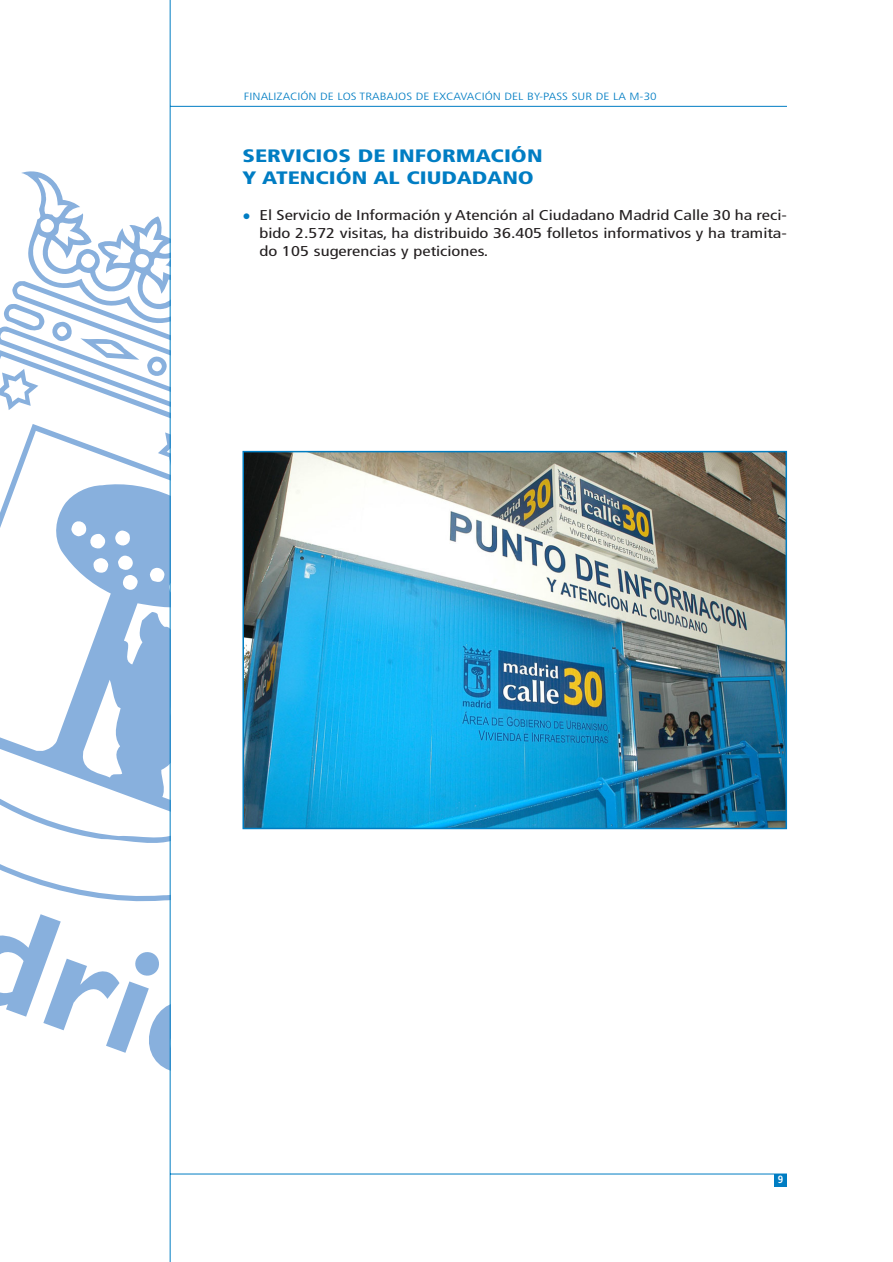
<style>
.page{position:relative;width:893px;height:1262px;background:#fff}
.page>*{position:absolute;margin:0;border:0;box-sizing:border-box;transform-origin:0 0}
.t1{font:900 condensed 18px/21.6px "Frutiger";color:#007dc3;scale:1.3 1}
.t2{font:condensed 14.25px/18px "Frutiger";color:#231f20;text-align:justify;scale:1.3 1}
.t3{font:300 condensed 10.5px "Frutiger";color:#007dc3;scale:1.3 1}
.t4{font:700 condensed 10.5px "Frutiger";color:#fff}
.s1{font-size:16.5px;color:#007dc3}
</style>
<div class="page">
<svg style="left:0;top:855px;width:170px;height:47px"></svg>
<svg style="left:0;top:170px;width:170px;height:254px"></svg>
<svg style="left:0;top:431px;width:170px;height:248px"></svg>
<svg style="left:115px;top:530px;width:15px;height:16px"></svg>
<svg style="left:71px;top:520px;width:34px;height:29px"></svg>
<svg style="left:150px;top:566px;width:20px;height:29px"></svg>
<svg style="left:93px;top:558px;width:15px;height:15px"></svg>
<svg style="left:118px;top:555px;width:20px;height:35px"></svg>
<svg style="left:0;top:679px;width:170px;height:167px"></svg>
<svg style="left:0;top:914px;width:170px;height:168px"></svg>
<hr style="left:170px;top:106px;width:617px;height:1px;background:#007dc3">
<hr style="left:170px;top:1173px;width:617px;height:1px;background:#007dc3">
<hr style="left:170px;top:0;width:1px;height:1261px;background:#007dc3">
<div style="left:774px;top:1174px;width:13px;height:12px;background:#007dc3"></div>
<img style="left:245px;top:454px;width:539px;height:372px">
<div style="left:242px;top:451px;width:545px;height:378px;border:2px solid #007dc3"></div>
<p class="t3" style="left:244px;top:92px;width:319px">FINALIZACIÓN DE LOS TRABAJOS DE EXCAVACIÓN DEL BY-PASS SUR DE LA M-30</p>
<p class="t1" style="left:242px;top:147px;width:232px">SERVICIOS DE INFORMACIÓN<br>Y ATENCIÓN AL CIUDADANO</p>
<p class="t2" style="left:259px;top:207px;width:407px;text-indent:-17px"><span class="s1">•</span> El Servicio de Información y Atención al Ciudadano Madrid Calle 30 ha reci&shy;bido 2.572 visitas, ha distribuido 36.405 folletos informativos y ha tramita&shy;do 105 sugerencias y peticiones.</p>
<p class="t4" style="left:777px;top:1175px;width:7px">9</p>
</div>
